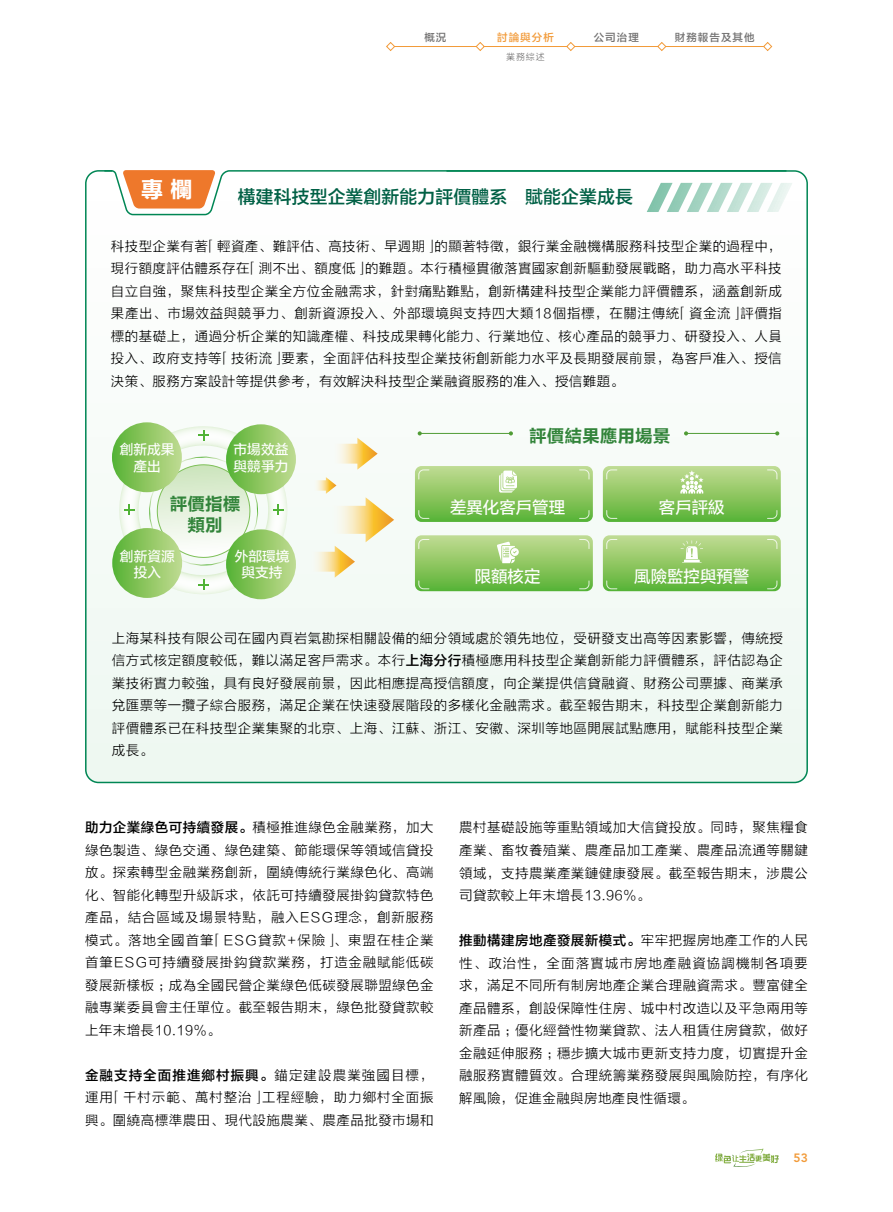
<style>
.page{position:relative;width:893px;height:1212px;background:#fff}
.page>*{position:absolute;margin:0;border:0;box-sizing:border-box;transform-origin:0 0}
.t1{font:21.9px "FZLTDHK GBK1 0";color:#fff}
.t2{font:18px "FZLTZHK GBK1 0";letter-spacing:.01em;color:#006045}
.t3{font:17.7px/21.1px "FZLTCHK GBK1 0";color:#32843a;text-align:center}
.t4{font:16.5px "FZLTZHUNHK GBK1 0";color:#fff}
.t5{font:13.65px/16.5px "FZLTZHUNHK GBK1 0";color:#fff;text-align:center}
._00_Body_Text{font:13.5px/22.5px "FZLTXHK";letter-spacing:.035em;color:#000;text-align:justify}
.t6{font:800 12px "Avenir LT Std";color:#f29b3a}
.t7{font:10.5px "FZLTZHK GBK1 0";letter-spacing:.1em;color:#727171}
.t8{font:10.5px "FZLTZHK GBK1 0";letter-spacing:.1em;color:#f29b3a}
.t9{font:9px "FZLTXHK";color:#727171}
.s1{font-family:"FZLTZHK GBK1 0"}
</style>
<div class="page">
<svg style="left:715px;top:1148px;width:64px;height:19px"></svg>
<hr style="left:395px;top:46px;width:369px;height:1px;background:#f29b3a">
<svg style="left:386px;top:42px;width:9px;height:9px"></svg>
<svg style="left:763px;top:42px;width:10px;height:9px"></svg>
<svg style="left:476px;top:42px;width:9px;height:9px"></svg>
<svg style="left:566px;top:42px;width:9px;height:9px"></svg>
<svg style="left:657px;top:42px;width:9px;height:9px"></svg>
<div style="left:85px;top:171px;width:723px;height:611px;background:#f7fbf8;border-radius:13px"></div>
<svg style="left:103px;top:170px;width:690px;height:46px"></svg>
<svg style="left:340px;top:438px;width:38px;height:32px"></svg>
<svg style="left:317px;top:477px;width:77px;height:101px"></svg>
<svg style="left:112px;top:423px;width:184px;height:176px"></svg>
<div style="left:112px;top:422px;width:70px;height:70px;background:linear-gradient(to right,#59b335,#c1db91);border-radius:35px"></div>
<div style="left:226px;top:424px;width:70px;height:70px;background:linear-gradient(to right,#59b335,#c1db90);border-radius:35px"></div>
<div style="left:112px;top:528px;width:70px;height:70px;background:linear-gradient(to right,#5ab336,#bfda8f);border-radius:35px"></div>
<div style="left:226px;top:529px;width:70px;height:70px;background:linear-gradient(to right,#59b335,#c0db90);border-radius:35px"></div>
<hr style="left:420px;top:433px;width:91px;height:1px;background:#509c35">
<svg style="left:509px;top:431px;width:4px;height:4px"></svg>
<svg style="left:418px;top:431px;width:4px;height:4px"></svg>
<hr style="left:686px;top:433px;width:91px;height:1px;background:#509c35">
<svg style="left:684px;top:431px;width:4px;height:4px"></svg>
<svg style="left:775px;top:431px;width:4px;height:4px"></svg>
<svg style="left:603px;top:466px;width:178px;height:56px;background:#91c868"></svg>
<svg style="left:415px;top:535px;width:178px;height:56px;background:#92c969"></svg>
<svg style="left:603px;top:535px;width:178px;height:56px;background:#91c868"></svg>
<svg style="left:415px;top:466px;width:178px;height:56px;background:#91c968"></svg>
<p class="t7" style="left:424px;top:31px;width:24px">概況</p>
<p class="t8" style="left:497px;top:31px;width:58px">討論與分析</p>
<p class="t7" style="left:594px;top:31px;width:47px">公司治理</p>
<p class="t7" style="left:675px;top:31px;width:81px">財務報告及其他</p>
<p class="t9" style="left:506px;top:52px;width:40px">業務綜述</p>
<p class="t1" style="left:141px;top:178px;width:53px">專欄</p>
<p class="t2" style="left:238px;top:187px;width:396px">構建科技型企業創新能力評價體系 賦能企業成長</p>
<p class="_00_Body_Text" style="left:111px;top:235px;width:673px">科技型企業有著「輕資產、難評估、高技術、早週期」的顯著特徵，銀行業金融機構服務科技型企業的過程中，現行額度評估體系存在「測不出、額度低」的難題。本行積極貫徹落實國家創新驅動發展戰略，助力高水平科技自立自強，聚焦科技型企業全方位金融需求，針對痛點難點，創新構建科技型企業能力評價體系，涵蓋創新成果產出、市場效益與競爭力、創新資源投入、外部環境與支持四大類18個指標，在關注傳統「資金流」評價指標的基礎上，通過分析企業的知識產權、科技成果轉化能力、行業地位、核心產品的競爭力、研發投入、人員投入、政府支持等「技術流」要素，全面評估科技型企業技術創新能力水平及長期發展前景，為客戶准入、授信決策、服務方案設計等提供參考，有效解決科技型企業融資服務的准入、授信難題。</p>
<p class="t5" style="left:120px;top:442px;width:56px">創新成果產出</p>
<p class="t5" style="left:234px;top:442px;width:56px;text-align:left">市場效益與競爭力</p>
<p class="t3" style="left:170px;top:493px;width:72px">評價指標類別</p>
<p class="t5" style="left:120px;top:548px;width:56px">創新資源投入</p>
<p class="t5" style="left:235px;top:548px;width:56px">外部環境與支持</p>
<p class="t3" style="left:529px;top:425px;width:143px">評價結果應用場景</p>
<p class="t4" style="left:450px;top:498px;width:117px">差異化客戶管理</p>
<p class="t4" style="left:659px;top:498px;width:67px">客戶評級</p>
<p class="t4" style="left:475px;top:567px;width:67px">限額核定</p>
<p class="t4" style="left:634px;top:567px;width:117px">風險監控與預警</p>
<p class="_00_Body_Text" style="left:112px;top:627px;width:672px">上海某科技有限公司在國內頁岩氣勘探相關設備的細分領域處於領先地位，受研發支出高等因素影響，傳統授信方式核定額度較低，難以滿足客戶需求。本行<span class="s1">上海分行</span>積極應用科技型企業創新能力評價體系，評估認為企業技術實力較強，具有良好發展前景，因此相應提高授信額度，向企業提供信貸融資、財務公司票據、商業承兌匯票等一攬子綜合服務，滿足企業在快速發展階段的多樣化金融需求。截至報告期末，科技型企業創新能力評價體系已在科技型企業集聚的北京、上海、江蘇、浙江、安徽、深圳等地區開展試點應用，賦能科技型企業成長。</p>
<p class="_00_Body_Text" style="left:85px;top:817px;width:350px"><span class="s1">助力企業綠色可持續發展。</span>積極推進綠色金融業務，加大綠色製造、綠色交通、綠色建築、節能環保等領域信貸投放。探索轉型金融業務創新，圍繞傳統行業綠色化、高端化、智能化轉型升級訴求，依託可持續發展掛鈎貸款特色產品，結合區域及場景特點，融入ESG理念，創新服務模式。落地全國首筆「ESG貸款+保險」、東盟在桂企業首筆ESG可持續發展掛鈎貸款業務，打造金融賦能低碳發展新樣板；成為全國民營企業綠色低碳發展聯盟綠色金融專業委員會主任單位。截至報告期末，綠色批發貸款較上年末增長10.19%。</p>
<p class="_00_Body_Text" style="left:85px;top:1064px;width:350px"><span class="s1">金融支持全面推進鄉村振興。</span>錨定建設農業強國目標，運用「千村示範、萬村整治」工程經驗，助力鄉村全面振興。圍繞高標準農田、現代設施農業、農產品批發市場和</p>
<p class="_00_Body_Text" style="left:459px;top:817px;width:350px">農村基礎設施等重點領域加大信貸投放。同時，聚焦糧食產業、畜牧養殖業、農產品加工產業、農產品流通等關鍵領域，支持農業產業鏈健康發展。截至報告期末，涉農公司貸款較上年末增長13.96%。</p>
<p class="_00_Body_Text" style="left:459px;top:929px;width:350px"><span class="s1">推動構建房地產發展新模式。</span>牢牢把握房地產工作的人民性、政治性，全面落實城市房地產融資協調機制各項要求，滿足不同所有制房地產企業合理融資需求。豐富健全產品體系，創設保障性住房、城中村改造以及平急兩用等新產品；優化經營性物業貸款、法人租賃住房貸款，做好金融延伸服務；穩步擴大城市更新支持力度，切實提升金融服務實體質效。合理統籌業務發展與風險防控，有序化解風險，促進金融與房地產良性循環。</p>
<p class="t6" style="left:794px;top:1150px;width:16px">53</p>
</div>
